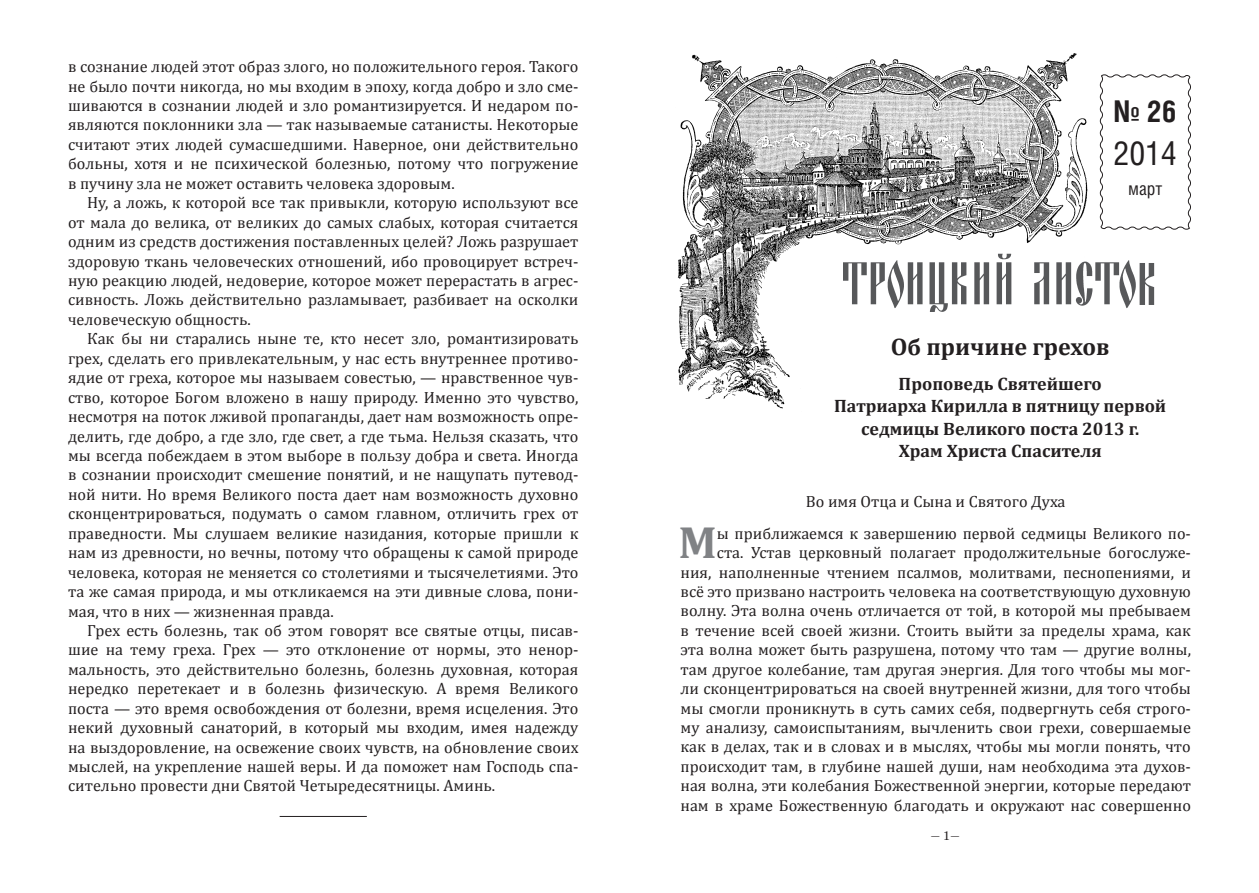
<style>
.page{position:relative;width:1259px;height:893px;background:#fff}
.page>*{position:absolute;margin:0;border:0;box-sizing:border-box;transform-origin:0 0}
.t1{font:700 45.3px "Cambria";color:#808285}
.t2{font:33px "Helios Cond";color:#231f20}
.t3{font:700 30px "Helios Cond";color:#231f20}
.t4{font:700 24px "Cambria";color:#231f20}
.t5{font:700 18px/22.5px "Cambria";color:#231f20;text-align:center}
.t6{font:18px "Helios Cond";color:#231f20}
.t7{font:16.2px/19.5px "Cambria";color:#231f20;text-align:justify}
.t8{font:12px "Octava";color:#231f20}
</style>
<div class="page">
<img style="left:677px;top:53px;width:411px;height:356px">
<img style="left:843px;top:247px;width:312px;height:64px">
<hr style="left:280px;top:816px;width:87px;height:1px;background:#231f20">
<svg style="left:1099px;top:74px;width:92px;height:156px"></svg>
<p class="t7" style="left:68px;top:57px;width:512px">в сознание людей этот образ злого, но положительного героя. Такого не было почти никогда, но мы входим в эпоху, когда добро и зло сме&shy;шиваются в сознании людей и зло романтизируется. И недаром по&shy;являются поклонники зла — так называемые сатанисты. Некоторые считают этих людей сумасшедшими. Наверное, они действительно больны, хотя и не психической болезнью, потому что погружение в пучину зла не может оставить человека здоровым.</p>
<p class="t7" style="left:68px;top:193px;width:512px;text-indent:19px">Ну, а ложь, к которой все так привыкли, которую используют все от мала до велика, от великих до самых слабых, которая считается одним из средств достижения поставленных целей? Ложь разрушает здоровую ткань человеческих отношений, ибо провоцирует встреч&shy;ную реакцию людей, недоверие, которое может перерастать в агрес&shy;сивность. Ложь действительно разламывает, разбивает на осколки человеческую общность.</p>
<p class="t7" style="left:68px;top:329px;width:512px;text-indent:19px">Как бы ни старались ныне те, кто несет зло, романтизировать грех, сделать его привлекательным, у нас есть внутреннее противо&shy;ядие от греха, которое мы называем совестью, — нравственное чув&shy;ство, которое Богом вложено в нашу природу. Именно это чувство, несмотря на поток лживой пропаганды, дает нам возможность опре&shy;делить, где добро, а где зло, где свет, а где тьма. Нельзя сказать, что мы всегда побеждаем в этом выборе в пользу добра и света. Иногда в сознании происходит смешение понятий, и не нащупать путевод&shy;ной нити. Но время Великого поста дает нам возможность духовно сконцентрироваться, подумать о самом главном, отличить грех от праведности. Мы слушаем великие назидания, которые пришли к нам из древности, но вечны, потому что обращены к самой природе человека, которая не меняется со столетиями и тысячелетиями. Это та же самая природа, и мы откликаемся на эти дивные слова, пони&shy;мая, что в них — жизненная правда.</p>
<p class="t7" style="left:68px;top:621px;width:512px;text-indent:19px">Грех есть болезнь, так об этом говорят все святые отцы, писав&shy;шие на тему греха. Грех — это отклонение от нормы, это ненор&shy;мальность, это действительно болезнь, болезнь духовная, которая нередко перетекает и в болезнь физическую. А время Великого поста — это время освобождения от болезни, время исцеления. Это некий духовный санаторий, в который мы входим, имея надежду на выздоровление, на освежение своих чувств, на обновление своих мыслей, на укрепление нашей веры. И да поможет нам Господь спа&shy;сительно провести дни Святой Четыредесятницы. Аминь.</p>
<h3 class="t3" style="left:1113px;top:93px;width:65px">№ 26</h3>
<h2 class="t2" style="left:1113px;top:133px;width:65px">2014</h2>
<p class="t6" style="left:1128px;top:178px;width:36px">март</p>
<h3 class="t4" style="left:891px;top:329px;width:220px">Об причине грехов</h3>
<p class="t5" style="left:834px;top:372px;width:334px">Проповедь Святейшего<br>Патриарха Кирилла в пятницу первой седмицы Великого поста 2013 г.<br>Храм Христа Спасителя</p>
<p class="t7" style="left:806px;top:491px;width:261px">Во имя Отца и Сына и Святого Духа</p>
<p class="t7" style="left:680px;top:523px;width:512px;text-align:right">ы приближаемся к завершению первой седмицы Великого по-<br>ста. Устав церковный полагает продолжительные богослуже-<br>ния, наполненные чтением псалмов, молитвами, песнопениями, и всё это призвано настроить человека на соответствующую духовную волну. Эта волна очень отличается от той, в которой мы пребываем в течение всей своей жизни. Стоить выйти за пределы храма, как эта волна может быть разрушена, потому что там — другие волны, там другое колебание, там другая энергия. Для того чтобы мы мог&shy;ли сконцентрироваться на своей внутренней жизни, для того чтобы мы смогли проникнуть в суть самих себя, подвергнуть себя строго&shy;му анализу, самоиспытаниям, вычленить свои грехи, совершаемые как в делах, так и в словах и в мыслях, чтобы мы могли понять, что происходит там, в глубине нашей души, нам необходима эта духов&shy;ная волна, эти колебания Божественной энергии, которые передают нам в храме Божественную благодать и окружают нас совершенно</p>
<h1 class="t1" style="left:678px;top:511px;width:40px">М</h1>
<p class="t8" style="left:930px;top:828px;width:32px">— 1—</p>
</div>
